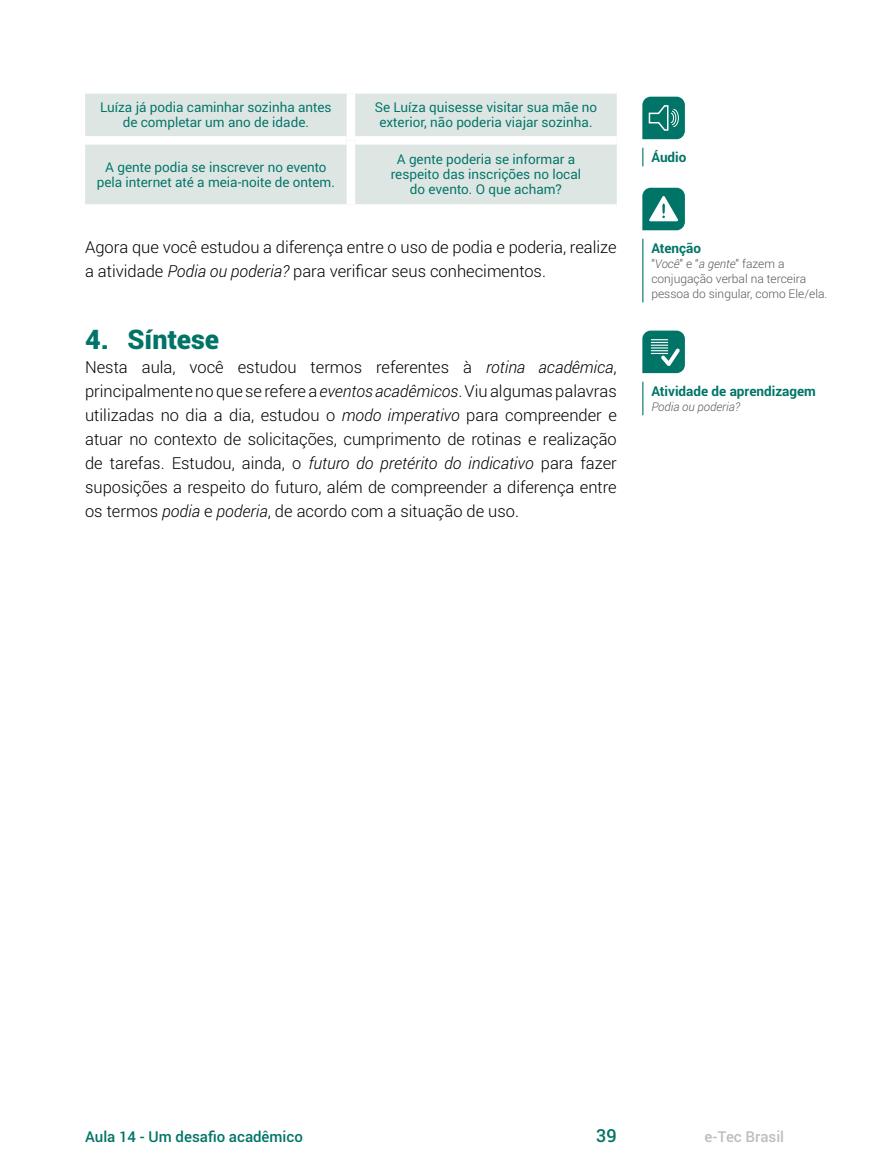
<style>
.page{position:relative;width:872px;height:1170px;background:#fff}
.page>*{position:absolute;margin:0;border:0;box-sizing:border-box;transform-origin:0 0}
.t1{font:900 27px "Roboto";color:#007467}
.t2{font:500 18px "Roboto";color:#007467}
.t3{font:300 16.5px/24px "Roboto";color:#000}
.t4{font:500 15px "Roboto";color:#007467}
.t5{font:500 15px "Roboto";color:#bcbec0}
.t6{font:13.5px/15px "Roboto";color:#007467;text-align:center}
.t7{font:700 13.5px "Roboto";color:#007467}
.t8{font:300 12px/15px "Roboto";color:#58595b}
.t9{font:italic 300 12px "Roboto";color:#58595b}
.s1{font-style:italic}
</style>
<div class="page">
<div style="left:85px;top:94px;width:532px;height:110px;background:#dee6e4"></div>
<div style="left:85px;top:136px;width:262px;height:9px;background:#fff"></div>
<div style="left:355px;top:136px;width:262px;height:9px;background:#fff"></div>
<div style="left:347px;top:94px;width:8px;height:46px;background:#fff"></div>
<div style="left:347px;top:140px;width:8px;height:64px;background:#fff"></div>
<svg style="left:642px;top:148px;width:1px;height:18px"></svg>
<svg style="left:642px;top:97px;width:43px;height:42px;background:#208579"></svg>
<svg style="left:642px;top:188px;width:43px;height:42px"></svg>
<hr style="left:642px;top:239px;width:1px;height:63px;background:#007467">
<hr style="left:642px;top:381px;width:1px;height:34px;background:#007467">
<svg style="left:642px;top:330px;width:43px;height:43px;background:#2b8b80"></svg>
<p class="t6" style="left:100px;top:100px;width:233px">Luíza já podia caminhar sozinha antes de completar um ano de idade.</p>
<p class="t6" style="left:375px;top:100px;width:224px">Se Luíza quisesse visitar sua mãe no exterior, não poderia viajar sozinha.</p>
<p class="t6" style="left:97px;top:159px;width:240px">A gente podia se inscrever no evento pela internet até a meia-noite de ontem.</p>
<p class="t6" style="left:391px;top:152px;width:192px">A gente poderia se informar a respeito das inscrições no local do evento. O que acham?</p>
<p class="t3" style="left:85px;top:235px;width:533px">Agora que você estudou a diferença entre o uso de podia e poderia, realize a atividade <span class="s1">Podia ou poderia?</span> para verificar seus conhecimentos.</p>
<h1 class="t1" style="left:85px;top:320px;width:136px">4. Síntese</h1>
<p class="t3" style="left:85px;top:355px;width:533px;text-align:justify">Nesta aula, você estudou termos referentes à <span class="s1">rotina acadêmica</span>, principalmentenoque se refere a <span class="s1">eventos acadêmicos</span>.Viualgumaspalavras utilizadas no dia a dia, estudou o <span class="s1">modo imperativo</span> para compreender e atuar no contexto de solicitações, cumprimento de rotinas e realização de tarefas. Estudou, ainda, o <span class="s1">futuro do pretérito do indicativo</span> para fazer suposições a respeito do futuro, além de compreender a diferença entre os termos <span class="s1">podia</span> e <span class="s1">poderia</span>, de acordo com a situação de uso.</p>
<p class="t7" style="left:651px;top:148px;width:37px">Áudio</p>
<p class="t7" style="left:651px;top:239px;width:51px">Atenção</p>
<p class="t8" style="left:651px;top:256px;width:177px">“<span class="s1">Você</span>” e “<span class="s1">a gente</span>” fazem a conjugação verbal na terceira pessoa do singular, como Ele/ela.</p>
<p class="t7" style="left:651px;top:382px;width:166px">Atividade de aprendizagem</p>
<p class="t9" style="left:651px;top:398px;width:90px">Podia ou poderia?</p>
<p class="t4" style="left:85px;top:1125px;width:219px">Aula 14 - Um desafio acadêmico</p>
<p class="t2" style="left:596px;top:1122px;width:22px">39</p>
<p class="t5" style="left:704px;top:1125px;width:81px">e-Tec Brasil</p>
</div>
